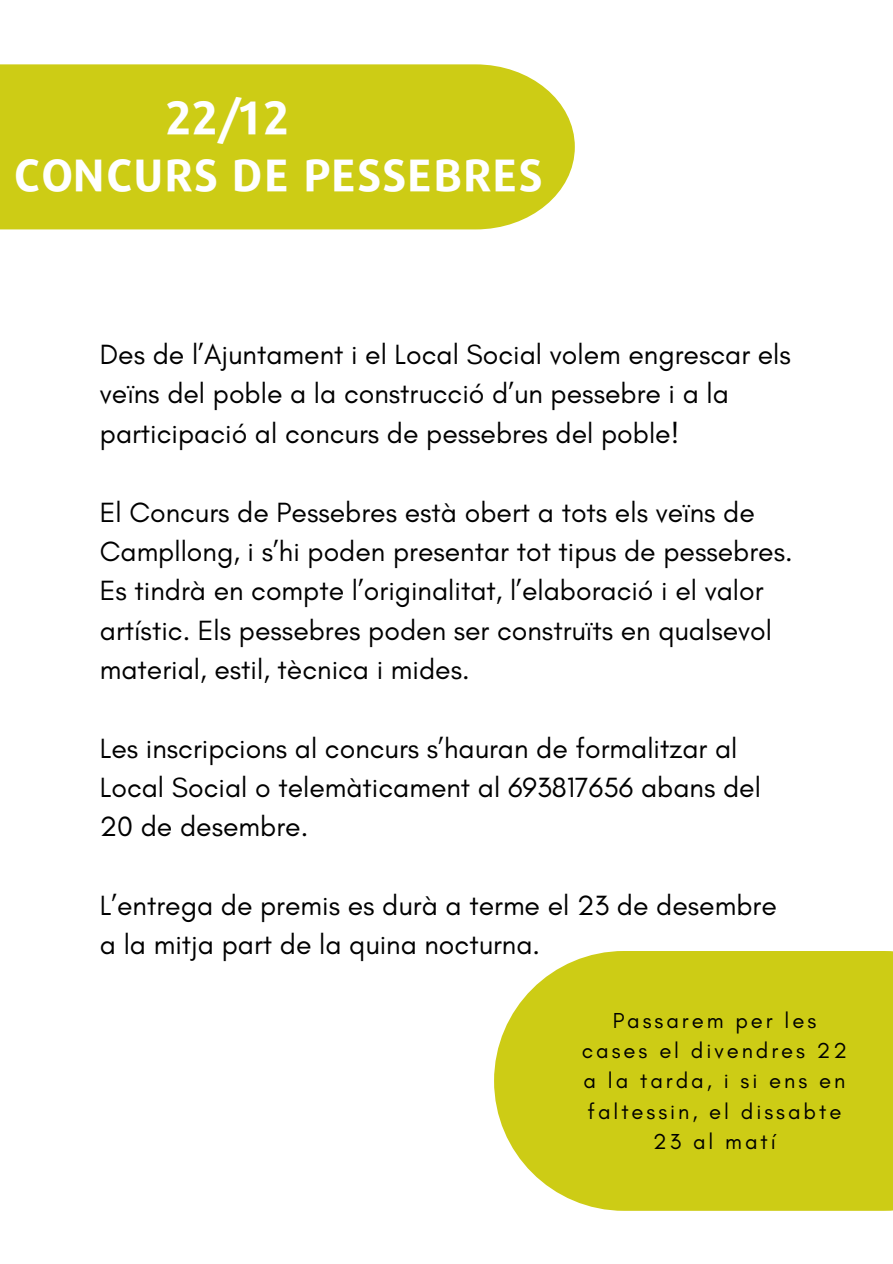
<style>
.page{position:relative;width:893px;height:1264px;background:#fff}
.page>*{position:absolute;margin:0;border:0;box-sizing:border-box;transform-origin:0 0}
.t1{font:700 46.5px "Repo";color:#fff}
.t2{font:700 45px "Repo";color:#fff}
.t3{font:28.35px/39.3px "Glacial Indifference";color:#000}
.t4{font:22.05px/30.3px "Glacial Indifference";letter-spacing:.135em;color:#000;text-align:center}
</style>
<div class="page">
<div style="left:0;top:64px;width:574px;height:165px;background:#cdcc15"></div>
<svg style="left:494px;top:951px;width:398px;height:259px;background:#d0cf25"></svg>
<h1 class="t1" style="left:165px;top:87px;width:125px">22/12</h1>
<h2 class="t2" style="left:14px;top:145px;width:531px">CONCURS DE PESSEBRES</h2>
<p class="t3" style="left:100px;top:334px;width:692px">Des de l’Ajuntament i el Local Social volem engrescar els veïns del poble a la construcció d’un pessebre i a la participació al concurs de pessebres del poble!</p>
<p class="t3" style="left:100px;top:492px;width:694px">El Concurs de Pessebres està obert a tots els veïns de Campllong, i s’hi poden presentar tot tipus de pessebres.<br>Es tindrà en compte l’originalitat, l’elaboració i el valor artístic. Els pessebres poden ser construïts en qualsevol material, estil, tècnica i mides.</p>
<p class="t3" style="left:100px;top:728px;width:662px">Les inscripcions al concurs s’hauran de formalitzar al<br>Local Social o telemàticament al 693817656 abans del<br>20 de desembre.</p>
<p class="t3" style="left:100px;top:885px;width:678px">L’entrega de premis es durà a terme el 23 de desembre a la mitja part de la quina nocturna.</p>
<p class="t4" style="left:582px;top:1004px;width:267px">Passarem per les cases el divendres 22 a la tarda, i si ens en faltessin, el dissabte<br>23 al matí</p>
</div>
